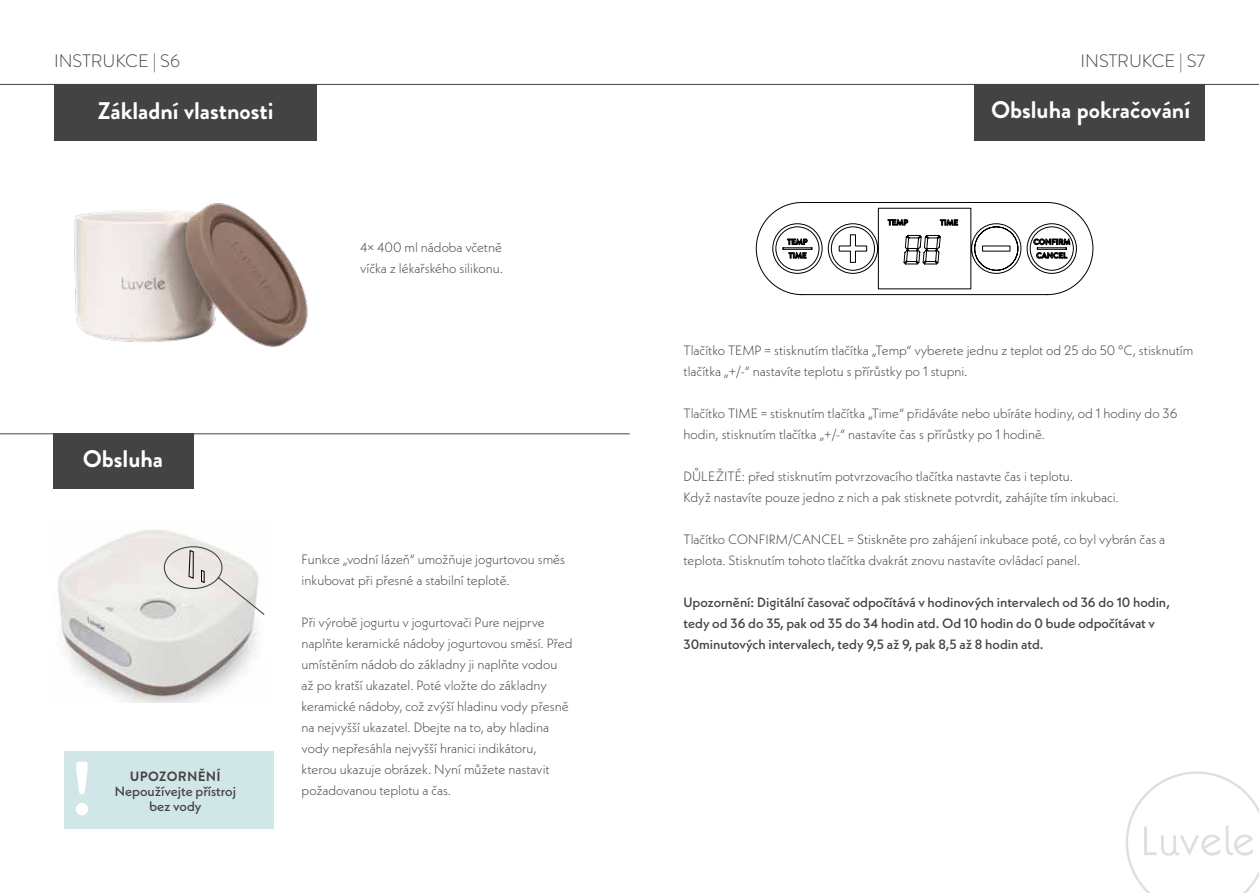
<style>
.page{position:relative;width:1259px;height:893px;background:#fff}
.page>*{position:absolute;margin:0;border:0;box-sizing:border-box;transform-origin:0 0}
.t1{font:700 75.6px "Brandon Grotesque";color:#fff}
.t2{font:700 24px "Brandon Grotesque";color:#fff}
.t3{font:300 18px "Brandon Grotesque";color:#444344}
.t4{font:300 13.5px/21px "Neue Kabel";color:#444344}
.t5{font:500 13.5px/21px "Neue Kabel";color:#444344}
.t6{font:700 13.5px "Brandon Grotesque";letter-spacing:.02em;color:#444344}
</style>
<div class="page">
<svg style="left:1126px;top:771px;width:133px;height:122px"></svg>
<div style="left:974px;top:85px;width:230px;height:56px;background:#444344"></div>
<svg style="left:756px;top:202px;width:337px;height:93px"></svg>
<img style="left:74px;top:203px;width:234px;height:144px">
<hr style="left:0;top:84px;width:1259px;height:1px;background:#444344">
<div style="left:54px;top:84px;width:263px;height:56px;background:#444344"></div>
<img style="left:58px;top:530px;width:201px;height:173px">
<svg style="left:163px;top:546px;width:102px;height:70px;background:#e2e1de"></svg>
<div style="left:64px;top:752px;width:209px;height:77px;background:#d1e6e7"></div>
<div style="left:53px;top:433px;width:141px;height:56px;background:#444344"></div>
<hr style="left:0;top:433px;width:629px;height:1px;background:#444344">
<h3 class="t3" style="left:54px;top:49px;width:127px">INSTRUKCE | S6</h3>
<h2 class="t2" style="left:98px;top:94px;width:177px">Základní vlastnosti</h2>
<p class="t4" style="left:360px;top:237px;width:144px">4× 400 ml nádoba včetně víčka z lékařského silikonu.</p>
<h2 class="t2" style="left:83px;top:442px;width:82px">Obsluha</h2>
<h1 class="t1" style="left:70px;top:736px;width:25px">!</h1>
<p class="t6" style="left:130px;top:767px;width:92px">UPOZORNĚNÍ</p>
<p class="t5" style="left:115px;top:783px;width:123px;line-height:15px;text-align:center">Nepoužívejte přístroj bez vody</p>
<p class="t4" style="left:302px;top:549px;width:265px">Funkce „vodní lázeň“ umožňuje jogurtovou směs inkubovat při přesné a stabilní teplotě.</p>
<p class="t4" style="left:302px;top:612px;width:272px">Při výrobě jogurtu v jogurtovači Pure nejprve naplňte keramické nádoby jogurtovou směsí. Před umístěním nádob do základny ji naplňte vodou až po kratší ukazatel. Poté vložte do základny keramické nádoby, což zvýší hladinu vody přesně na nejvyšší ukazatel. Dbejte na to, aby hladina vody nepřesáhla nejvyšší hranici indikátoru, kterou ukazuje obrázek. Nyní můžete nastavit požadovanou teplotu a čas.</p>
<h3 class="t3" style="left:1080px;top:48px;width:126px">INSTRUKCE | S7</h3>
<h2 class="t2" style="left:991px;top:93px;width:200px">Obsluha pokračování</h2>
<p class="t4" style="left:683px;top:339px;width:511px">Tlačítko TEMP = stisknutím tlačítka „Temp“ vyberete jednu z teplot od 25 do 50 °C, stisknutím tlačítka „+/-“ nastavíte teplotu s přírůstky po 1 stupni.</p>
<p class="t4" style="left:683px;top:402px;width:495px">Tlačítko TIME = stisknutím tlačítka „Time“ přidáváte nebo ubíráte hodiny, od 1 hodiny do 36 hodin, stisknutím tlačítka „+/-“ nastavíte čas s přírůstky po 1 hodině.</p>
<p class="t4" style="left:683px;top:465px;width:437px">DŮLEŽITÉ: před stisknutím potvrzovacího tlačítka nastavte čas i teplotu.<br>Když nastavíte pouze jedno z nich a pak stisknete potvrdit, zahájíte tím inkubaci.</p>
<p class="t4" style="left:683px;top:528px;width:483px">Tlačítko CONFIRM/CANCEL = Stiskněte pro zahájení inkubace poté, co byl vybrán čas a teplota. Stisknutím tohoto tlačítka dvakrát znovu nastavíte ovládací panel.</p>
<p class="t5" style="left:683px;top:591px;width:488px">Upozornění: Digitální časovač odpočítává v hodinových intervalech od 36 do 10 hodin, tedy od 36 do 35, pak od 35 do 34 hodin atd. Od 10 hodin do 0 bude odpočítávat v<br>30minutových intervalech, tedy 9,5 až 9, pak 8,5 až 8 hodin atd.</p>
</div>
